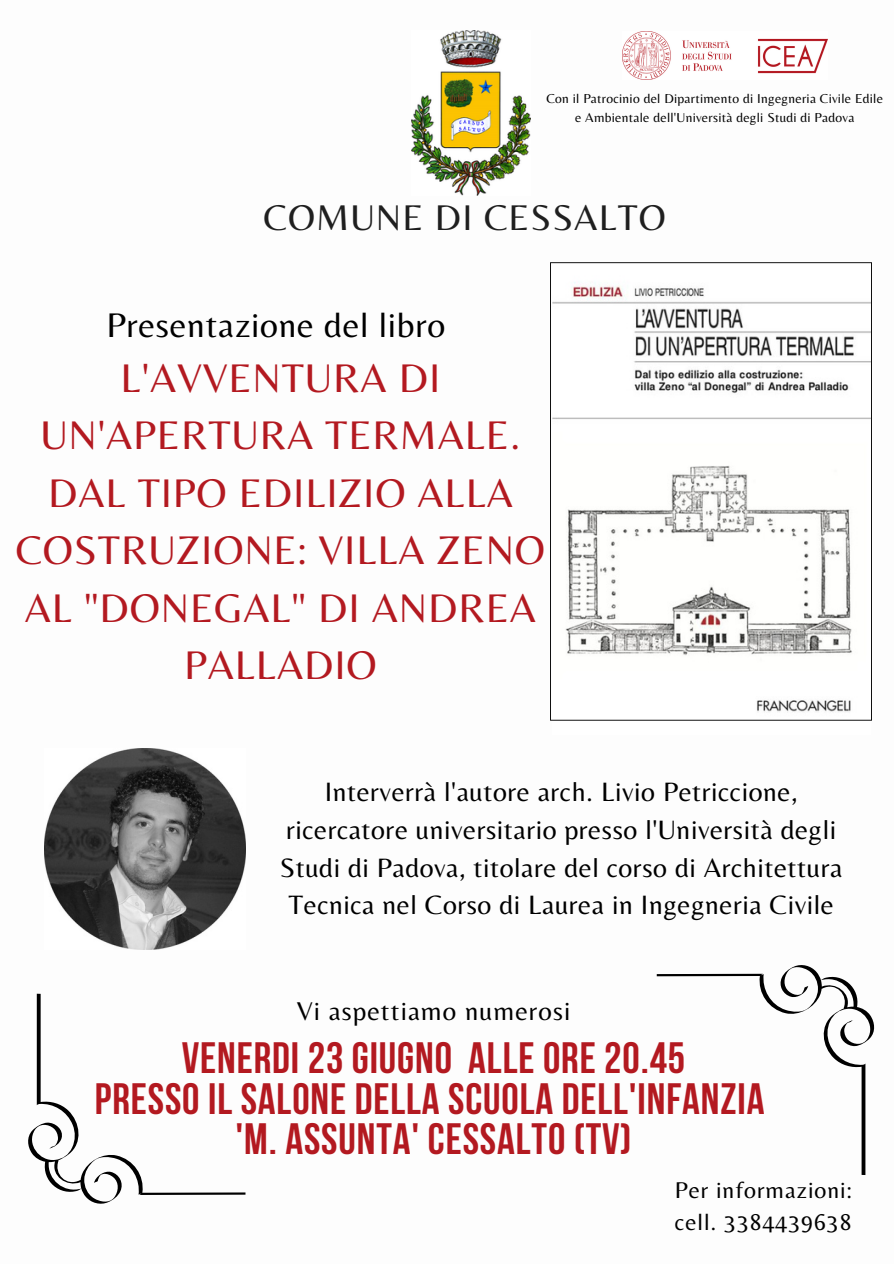
<style>
.page{position:relative;width:894px;height:1264px;background:#fff}
.page>*{position:absolute;margin:0;border:0;box-sizing:border-box;transform-origin:0 0}
.t1{font:700 43.65px "Bebas Neue";letter-spacing:.02em;color:#b31920}
.t2{font:41.55px/57.4px "Belleza";letter-spacing:.02em;color:#b31920;text-align:center}
.t3{font:37.2px "Belleza";letter-spacing:.03em;color:#1f1f1f}
.t4{font:35.55px "Belleza";letter-spacing:.02em;color:#000}
.t5{font:27.6px/37.7px "Belleza";letter-spacing:.02em;color:#000;text-align:center}
.t6{font:26.7px "Belleza";letter-spacing:.04em;color:#000}
.t7{font:23.7px "Belleza";letter-spacing:.04em;color:#000}
.t8{font:13.5px/18.8px "Belleza";letter-spacing:.02em;color:#000;text-align:center}
</style>
<div class="page">
<img style="left:411px;top:30px;width:119px;height:166px">
<svg style="left:28px;top:993px;width:217px;height:211px"></svg>
<svg style="left:656px;top:965px;width:219px;height:209px"></svg>
<img style="left:622px;top:31px;width:205px;height:49px">
<img style="left:45px;top:748px;width:200px;height:201px">
<svg style="left:550px;top:262px;width:321px;height:458px"></svg>
<p class="t8" style="left:546px;top:89px;width:338px">Con il Patrocinio del Dipartimento di Ingegneria Civile Edile e Ambientale dell'Università degli Studi di Padova</p>
<p class="t3" style="left:263px;top:196px;width:404px">COMUNE DI CESSALTO</p>
<p class="t4" style="left:106px;top:303px;width:340px">Presentazione del libro</p>
<p class="t2" style="left:16px;top:348px;width:530px">L'AVVENTURA DI<br>UN'APERTURA TERMALE.<br>DAL TIPO EDILIZIO ALLA<br>COSTRUZIONE: VILLA ZENO<br>AL "DONEGAL" DI ANDREA<br>PALLADIO</p>
<p class="t5" style="left:280px;top:772px;width:563px">Interverrà l'autore arch. Livio Petriccione, ricercatore universitario presso l'Università degli Studi di Padova, titolare del corso di Architettura Tecnica nel Corso di Laurea in Ingegneria Civile</p>
<p class="t6" style="left:297px;top:994px;width:275px">Vi aspettiamo numerosi</p>
<p class="t1" style="left:182px;top:1040px;width:505px">VENERDI 23 GIUGNO ALLE ORE 20.45</p>
<p class="t1" style="left:95px;top:1080px;width:671px">PRESSO IL SALONE DELLA SCUOLA DELL'INFANZIA</p>
<p class="t1" style="left:235px;top:1121px;width:397px">'M. ASSUNTA' CESSALTO (TV)</p>
<p class="t7" style="left:674px;top:1175px;width:178px">Per informazioni:</p>
<p class="t7" style="left:674px;top:1208px;width:178px">cell. 3384439638</p>
</div>
